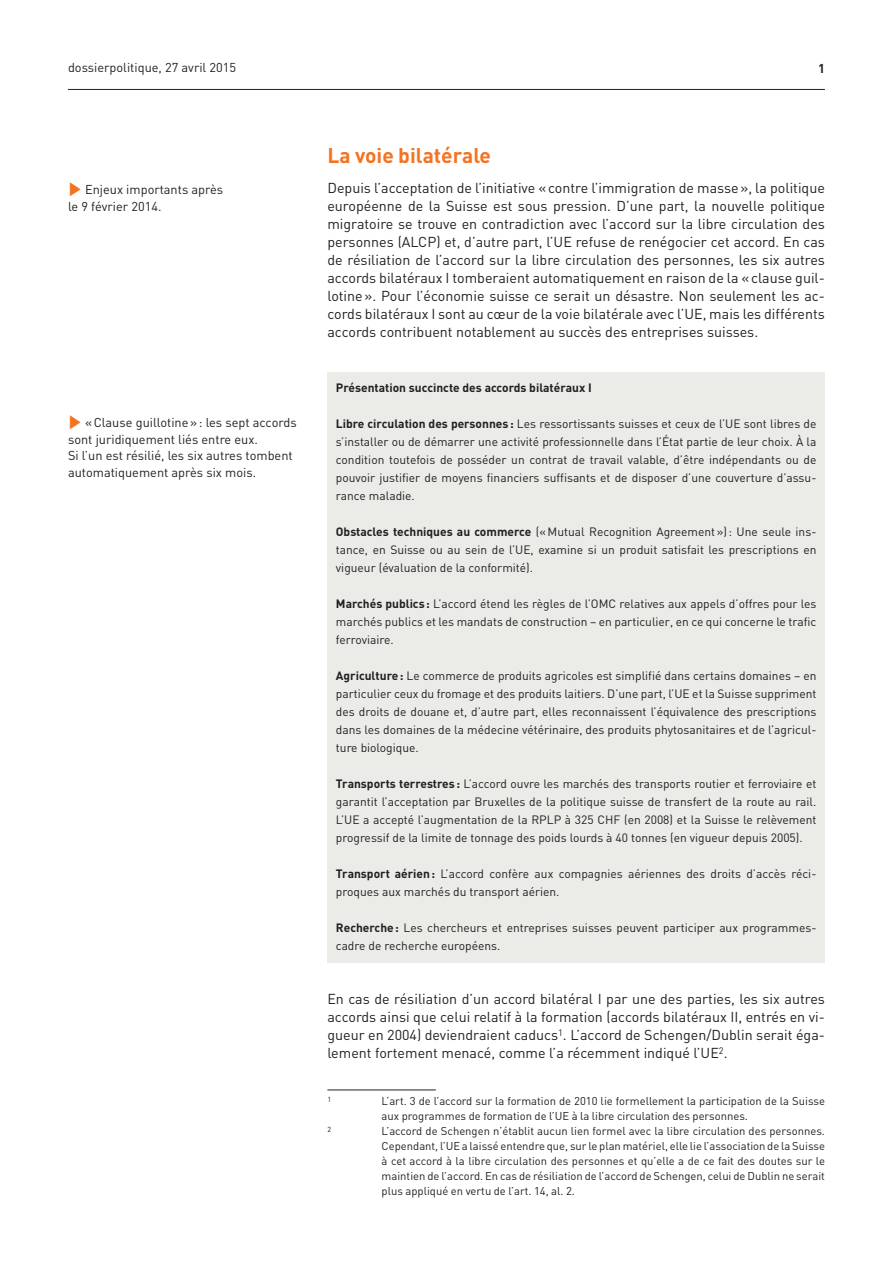
<style>
.page{position:relative;width:893px;height:1263px;background:#fff}
.page>*{position:absolute;margin:0;border:0;box-sizing:border-box;transform-origin:0 0}
.t1{font:700 21px "DIN";color:#f47321}
.t2{font:14.25px/18px "DIN";color:#231f20;text-align:justify}
.t3{font:12.75px/16.5px "DIN";color:#231f20}
.t4{font:700 12.75px "DIN";color:#231f20}
.t5{font:12px/18px "DIN";color:#231f20;text-align:justify}
.t6{font:700 12px "DIN";color:#231f20}
.t7{font:11.25px/15px "DIN";color:#231f20}
.t8{font:7.35px "DIN";color:#231f20}
.s1{color:#f47321}
.s2{font-weight:700}
</style>
<div class="page">
<hr style="left:68px;top:89px;width:757px;height:1px;background:#231f20">
<div style="left:327px;top:372px;width:498px;height:591px;background:#ebebe8"></div>
<hr style="left:327px;top:1090px;width:109px;height:1px;background:#231f20">
<p class="t3" style="left:68px;top:59px;width:170px">dossierpolitique, 27 avril 2015</p>
<p class="t4" style="left:818px;top:60px;width:8px">1</p>
<p class="t3" style="left:68px;top:181px;width:157px"><span class="s1">✓</span> Enjeux importants après le 9 février 2014.</p>
<p class="t3" style="left:68px;top:414px;width:230px"><span class="s1">✓</span> «Clause guillotine»: les sept accords sont juridiquement liés entre eux.<br>Si l’un est résilié, les six autres tombent automatiquement après six mois.</p>
<h1 class="t1" style="left:327px;top:142px;width:165px">La voie bilatérale</h1>
<p class="t2" style="left:327px;top:179px;width:499px">Depuis l’acceptation de l’initiative «contre l’immigration de masse», la politique européenne de la Suisse est sous pression. D’une part, la nouvelle politique migratoire se trouve en contradiction avec l’accord sur la libre circulation des personnes (ALCP) et, d’autre part, l’UE refuse de renégocier cet accord. En cas de résiliation de l’accord sur la libre circulation des personnes, les six autres accords bilatéraux I tomberaient automatiquement en raison de la «clause guil&shy;lotine». Pour l’économie suisse ce serait un désastre. Non seulement les ac&shy;cords bilatéraux I sont au cœur de la voie bilatérale avec l’UE, mais les différents accords contribuent notablement au succès des entreprises suisses.</p>
<p class="t6" style="left:336px;top:379px;width:257px">Présentation succincte des accords bilatéraux I</p>
<p class="t5" style="left:336px;top:414px;width:482px"><span class="s2">Libre circulation des personnes:</span> Les ressortissants suisses et ceux de l’UE sont libres de s’installer ou de démarrer une activité professionnelle dans l’État partie de leur choix. À la condition toutefois de posséder un contrat de travail valable, d’être indépendants ou de pouvoir justifier de moyens financiers suffisants et de disposer d’une couverture d’assu&shy;rance maladie.</p>
<p class="t5" style="left:336px;top:522px;width:482px"><span class="s2">Obstacles techniques au commerce</span> («Mutual Recognition Agreement»): Une seule ins&shy;tance, en Suisse ou au sein de l’UE, examine si un produit satisfait les prescriptions en vigueur (évaluation de la conformité).</p>
<p class="t5" style="left:336px;top:594px;width:482px"><span class="s2">Marchés publics :</span> L’accord étend les règles de l’OMC relatives aux appels d’offres pour les marchés publics et les mandats de construction – en particulier, en ce qui concerne le trafic ferroviaire.</p>
<p class="t5" style="left:336px;top:666px;width:482px"><span class="s2">Agriculture:</span> Le commerce de produits agricoles est simplifié dans certains domaines – en particulier ceux du fromage et des produits laitiers. D’une part, l’UE et la Suisse suppriment des droits de douane et, d’autre part, elles reconnaissent l’équivalence des prescriptions dans les domaines de la médecine vétérinaire, des produits phytosanitaires et de l’agricul&shy;ture biologique.</p>
<p class="t5" style="left:336px;top:774px;width:482px"><span class="s2">Transports terrestres:</span> L’accord ouvre les marchés des transports routier et ferroviaire et garantit l’acceptation par Bruxelles de la politique suisse de transfert de la route au rail.<br>L’UE a accepté l’augmentation de la RPLP à 325 CHF (en 2008) et la Suisse le relèvement progressif de la limite de tonnage des poids lourds à 40 tonnes (en vigueur depuis 2005).</p>
<p class="t5" style="left:336px;top:864px;width:482px"><span class="s2">Transport aérien:</span> L’accord confère aux compagnies aériennes des droits d’accès réci&shy;proques aux marchés du transport aérien.</p>
<p class="t5" style="left:336px;top:918px;width:482px"><span class="s2">Recherche:</span> Les chercheurs et entreprises suisses peuvent participer aux programmes&shy;cadre de recherche européens.</p>
<p class="t2" style="left:327px;top:989px;width:499px">En cas de résiliation d’un accord bilatéral I par une des parties, les six autres accords ainsi que celui relatif à la formation (accords bilatéraux II, entrés en vi&shy;gueur en 2004) deviendraient caducs<sup>1</sup>. L’accord de Schengen/Dublin serait éga&shy;lement fortement menacé, comme l’a récemment indiqué l’UE<sup>2</sup>.</p>
<p class="t8" style="left:327px;top:1095px;width:5px">1</p>
<p class="t7" style="left:382px;top:1093px;width:445px">L’art. 3 de l’accord sur la formation de 2010 lie formellement la participation de la Suisse aux programmes de formation de l’UE à la libre circulation des personnes.</p>
<p class="t8" style="left:327px;top:1125px;width:5px">2</p>
<p class="t7" style="left:382px;top:1123px;width:445px;text-align:justify">L’accord de Schengen n’établit aucun lien formel avec la libre circulation des personnes.<br>Cependant, l’UE a laissé entendre que, sur le plan matériel, elle lie l’association de la Suisse à cet accord à la libre circulation des personnes et qu’elle a de ce fait des doutes sur le maintien de l’accord. En cas de résiliation de l’accord de Schengen, celui de Dublin ne serait plus appliqué en vertu de l’art. 14, al. 2.</p>
</div>
